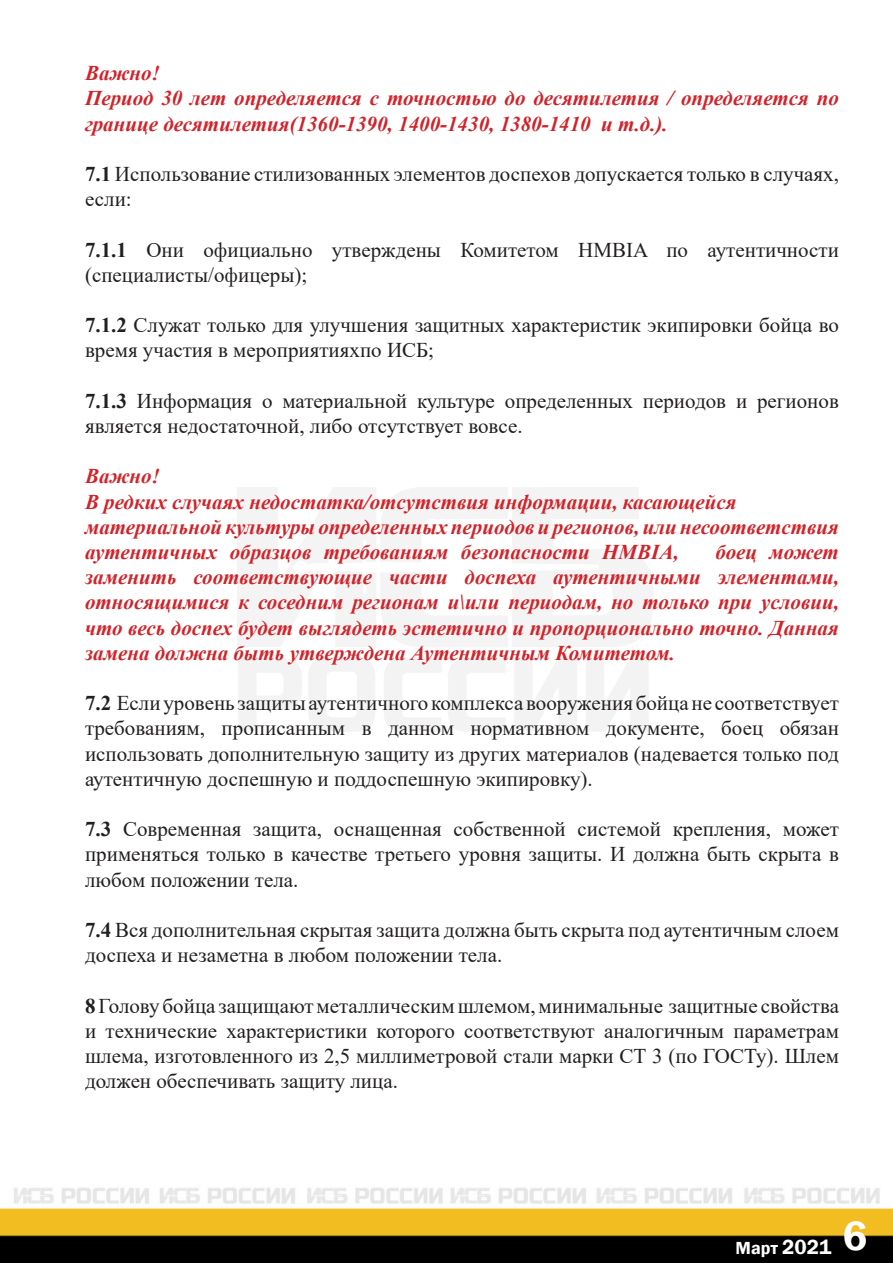
<style>
.page{position:relative;width:893px;height:1263px;background:#fff}
.page>*{position:absolute;margin:0;border:0;box-sizing:border-box;transform-origin:0 0}
.t1{font:21px/25.2px "Times New Roman";color:#231f20}
.t2{font:italic 700 21px/25.2px "Times New Roman";color:#d1232a}
.t3{font:600 18px "Franklin Gothic";color:#fff}
.s1{font-weight:700}
.s2{font-size:21px}
</style>
<div class="page">
<img style="left:0;top:1187px;width:893px;height:76px">
<p class="t2" style="left:85px;top:60px;width:76px">Важно!</p>
<p class="t2" style="left:85px;top:85px;width:755px">Период 30 лет определяется с точностью до десятилетия / определяется по границе десятилетия(1360-1390, 1400-1430, 1380-1410 и т.д.).</p>
<p class="t1" style="left:85px;top:161px;width:755px"><span class="s1">7.1</span> Использование стилизованных элементов доспехов допускается только в случаях, если:</p>
<p class="t1" style="left:85px;top:236px;width:755px"><span class="s1">7.1.1</span> Они официально утверждены Комитетом HMBIA по аутентичности (специалисты/офицеры);</p>
<p class="t1" style="left:85px;top:312px;width:755px"><span class="s1">7.1.2</span> Служат только для улучшения защитных характеристик экипировки бойца во время участия в мероприятияхпо ИСБ;</p>
<p class="t1" style="left:85px;top:387px;width:755px"><span class="s1">7.1.3</span> Информация о материальной культуре определенных периодов и регионов является недостаточной, либо отсутствует вовсе.</p>
<p class="t2" style="left:85px;top:463px;width:76px">Важно!</p>
<p class="t2" style="left:85px;top:488px;width:653px">В редких случаях недостатка/отсутствия информации, касающейся</p>
<p class="t2" style="left:85px;top:514px;width:755px">материальной культуры определенных периодов и регионов, или несоответствия аутентичных образцов требованиям безопасности HMBIA,</p>
<p class="t2" style="left:85px;top:539px;width:755px;text-align:justify;text-indent:630px">боец может заменить соответствующие части доспеха аутентичными элементами, относящимися к соседним регионам и\или периодам, но только при условии, что весь доспех будет выглядеть эстетично и пропорционально точно. Данная замена должна быть утверждена Аутентичным Комитетом.</p>
<p class="t1" style="left:85px;top:690px;width:755px;text-align:justify"><span class="s1">7.2</span> Если уровень защиты аутентичного комплекса вооружения бойца не соответствует требованиям, прописанным в данном нормативном документе, боец обязан использовать дополнительную защиту из других материалов (надевается только под аутентичную доспешную и поддоспешную экипировку).</p>
<p class="t1" style="left:85px;top:816px;width:755px;text-align:justify"><span class="s1">7.3</span> Современная защита, оснащенная собственной системой крепления, может применяться только в качестве третьего уровня защиты. И должна быть скрыта в любом положении тела.</p>
<p class="t1" style="left:85px;top:917px;width:755px"><span class="s1">7.4</span> Вся дополнительная скрытая защита должна быть скрыта под аутентичным слоем доспеха и незаметна в любом положении тела.</p>
<p class="t1" style="left:85px;top:992px;width:755px;text-align:justify"><span class="s1">8</span> Голову бойца защищают металлическим шлемом, минимальные защитные свойства и технические характеристики которого соответствуют аналогичным параметрам шлема, изготовленного из 2,5 миллиметровой стали марки СТ 3 (по ГОСТу). Шлем должен обеспечивать защиту лица.</p>
<p class="t3" style="left:736px;top:1237px;width:133px">Март <span class="s2">2021</span> <sup>6</sup></p>
</div>
